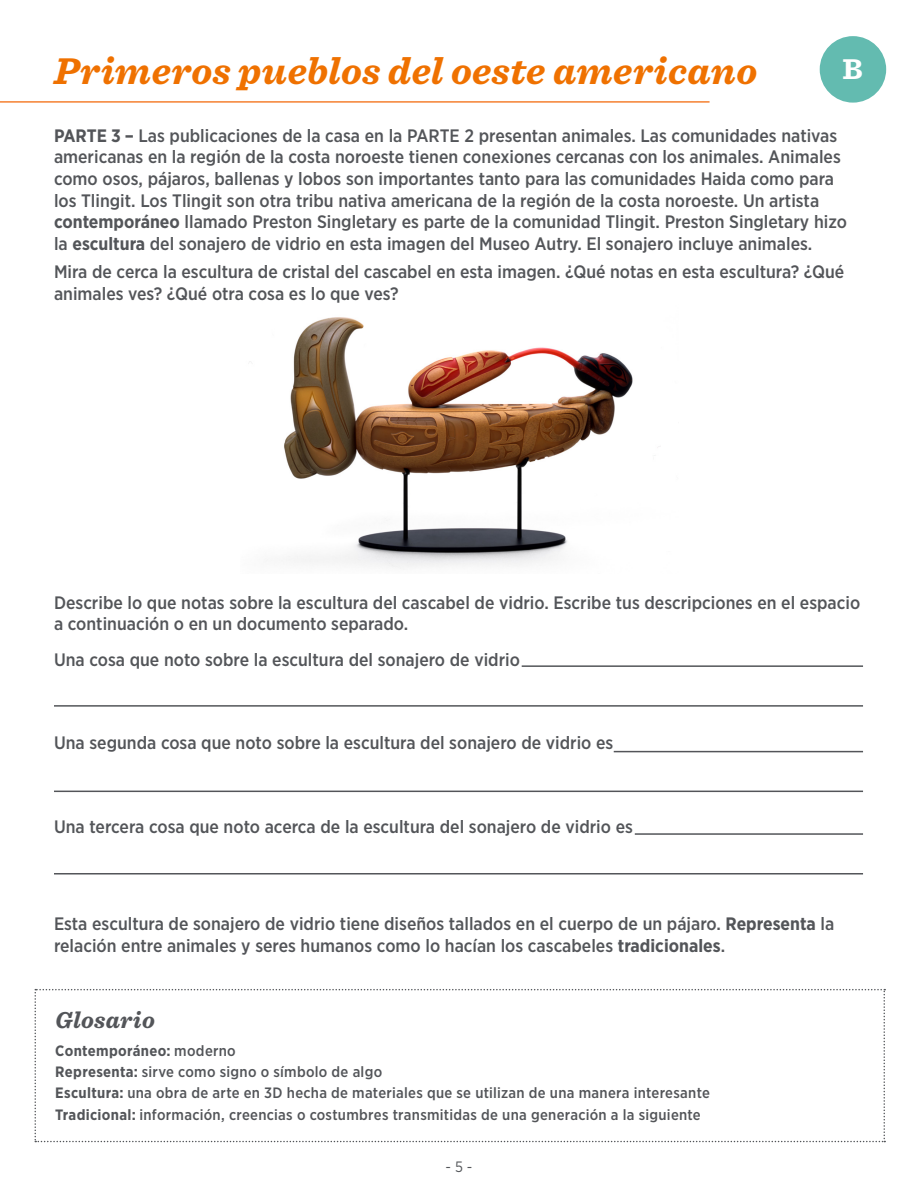
<style>
.page{position:relative;width:918px;height:1188px;background:#fff}
.page>*{position:absolute;margin:0;border:0;box-sizing:border-box;transform-origin:0 0}
.t1{font:italic 700 39px "Sentinel";letter-spacing:.01em;color:#ef7100}
._1_1_Header{font:700 30px "Sentinel";color:#fff}
._1_1_Header-2{font:italic 700 24px "Sentinel";letter-spacing:.015em;color:#535559}
.t2{font:500 18px/21.6px "Gotham Narrow";color:#535559}
._1_1_Header-3{font:500 15px "Gotham Narrow";letter-spacing:.02em;color:#535559}
._1_1_Header-4{font:700 15px "Gotham Narrow";letter-spacing:.02em;color:#535559}
.t3{font:15px "Gotham Narrow";color:#535559}
.s1{font-weight:700}
.s2{font-weight:500}
</style>
<div class="page">
<svg style="left:0;top:101px;width:710px;height:2px"></svg>
<svg style="left:34px;top:989px;width:851px;height:153px"></svg>
<img style="left:249px;top:317px;width:411px;height:252px">
<hr style="left:54px;top:705px;width:809px;height:2px;background:#535559">
<hr style="left:522px;top:665px;width:341px;height:2px;background:#535559">
<hr style="left:54px;top:791px;width:809px;height:1px;background:#535559">
<hr style="left:614px;top:751px;width:249px;height:1px;background:#535559">
<hr style="left:54px;top:873px;width:809px;height:2px;background:#535559">
<hr style="left:635px;top:833px;width:228px;height:2px;background:#535559">
<div style="left:820px;top:36px;width:66px;height:67px;background:#63bbb0;border-radius:50%"></div>
<h1 class="t1" style="left:54px;top:40px;width:705px">Primeros pueblos del oeste americano</h1>
<p class="_1_1_Header" style="left:842px;top:46px;width:22px">B</p>
<p class="t2" style="left:54px;top:124px;width:794px"><span class="s1">PARTE 3 –</span> Las publicaciones de la casa en la PARTE 2 presentan animales. Las comunidades nativas americanas en la región de la costa noroeste tienen conexiones cercanas con los animales. Animales como osos, pájaros, ballenas y lobos son importantes tanto para las comunidades Haida como para los Tlingit. Los Tlingit son otra tribu nativa americana de la región de la costa noroeste. Un artista <span class="s1">contemporáneo</span> llamado Preston Singletary es parte de la comunidad Tlingit. Preston Singletary hizo la <span class="s1">escultura</span> del sonajero de vidrio en esta imagen del Museo Autry. El sonajero incluye animales.</p>
<p class="t2" style="left:54px;top:261px;width:792px">Mira de cerca la escultura de cristal del cascabel en esta imagen. ¿Qué notas en esta escultura? ¿Qué animales ves? ¿Qué otra cosa es lo que ves?</p>
<p class="t2" style="left:54px;top:592px;width:808px">Describe lo que notas sobre la escultura del cascabel de vidrio. Escribe tus descripciones en el espacio a continuación o en un documento separado.</p>
<p class="t2" style="left:54px;top:648px;width:467px">Una cosa que noto sobre la escultura del sonajero de vidrio</p>
<p class="t2" style="left:54px;top:732px;width:561px">Una segunda cosa que noto sobre la escultura del sonajero de vidrio es</p>
<p class="t2" style="left:54px;top:816px;width:580px">Una tercera cosa que noto acerca de la escultura del sonajero de vidrio es</p>
<p class="t2" style="left:54px;top:913px;width:782px">Esta escultura de sonajero de vidrio tiene diseños tallados en el cuerpo de un pájaro. <span class="s1">Representa</span> la relación entre animales y seres humanos como lo hacían los cascabeles <span class="s1">tradicionales</span>.</p>
<p class="_1_1_Header-2" style="left:55px;top:1001px;width:101px">Glosario</p>
<p class="_1_1_Header-4" style="left:55px;top:1041px;width:182px">Contemporáneo: <span class="s2">moderno</span></p>
<p class="_1_1_Header-3" style="left:55px;top:1062px;width:328px"><span class="s1">Representa:</span> sirve como signo o símbolo de algo</p>
<p class="_1_1_Header-3" style="left:55px;top:1084px;width:656px"><span class="s1">Escultura:</span> una obra de arte en 3D hecha de materiales que se utilizan de una manera interesante</p>
<p class="_1_1_Header-3" style="left:55px;top:1105px;width:647px"><span class="s1">Tradicional:</span> información, creencias o costumbres transmitidas de una generación a la siguiente</p>
<p class="t3" style="left:446px;top:1157px;width:28px">- 5 -</p>
</div>
